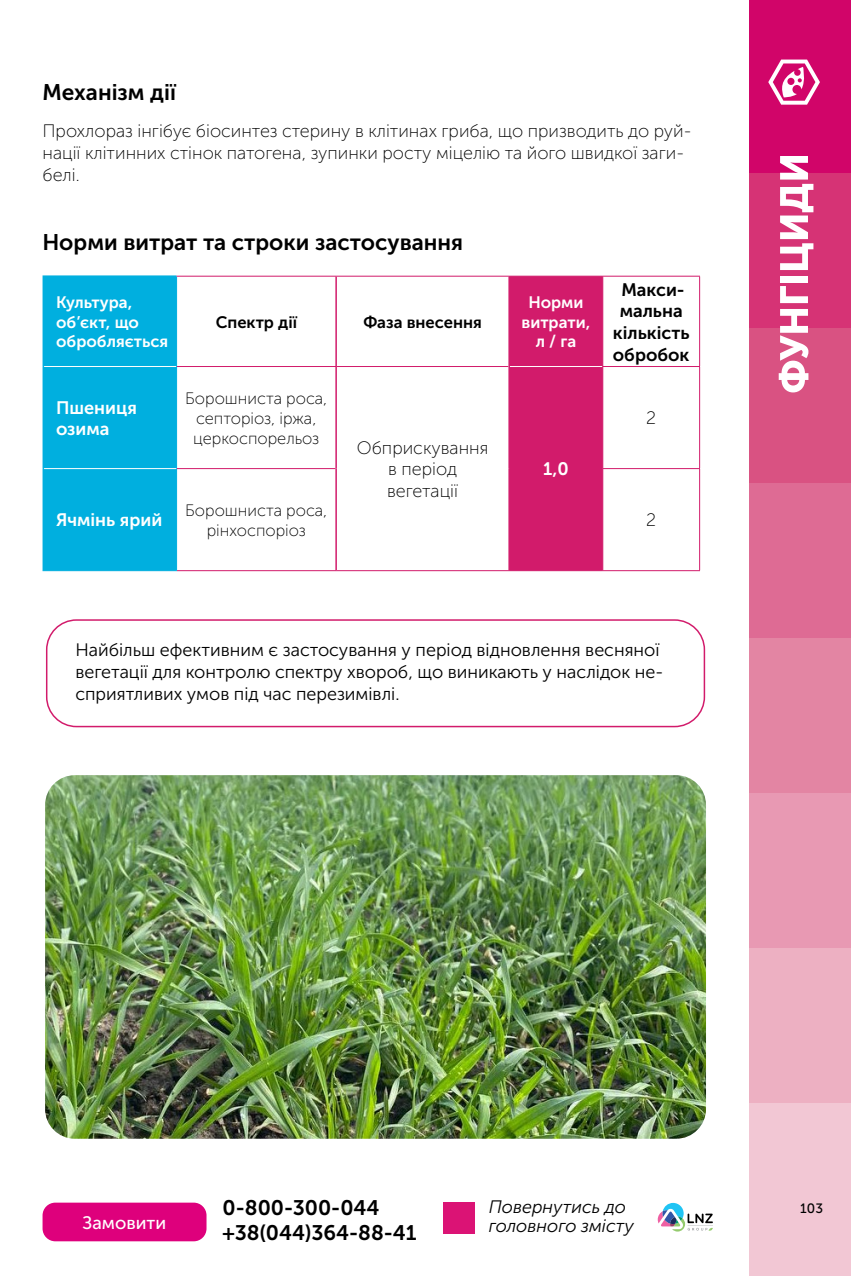
<style>
.page{position:relative;width:851px;height:1276px;background:#fff}
.page>*{position:absolute;margin:0;border:0;box-sizing:border-box;transform-origin:0 0}
.t1{font:22.5px "Museo Sans Cyrl 700";color:#000}
.t2{font:21px/25.2px "Museo Sans Cyrl 700";color:#000}
.t3{font:18px/21.6px "Museo Sans Cyrl 100";color:#000}
.t4{font:18px/21.6px "Museo Sans Cyrl 300";color:#000}
.t5{font:italic 18px/19.5px "Museo Sans Cyrl 300";color:#000}
.t6{font:18px/21.6px "Museo Sans Cyrl 700";color:#000;text-align:center}
.t7{font:18px/21.6px "Museo Sans Cyrl 700";color:#fff}
.t8{font:18px "Museo Sans Cyrl 500";color:#fff}
.t9{font:16.5px/19.8px "Museo Sans Cyrl 100";color:#000;text-align:center}
.t10{font:16.5px/19.8px "Museo Sans Cyrl 700";color:#fff}
.t11{font:16.5px "Museo Sans Cyrl 700";color:#000}
.t12{font:13.5px "Museo Sans Cyrl 500";color:#000}
</style>
<div class="page">
<div style="left:443px;top:1202px;width:31px;height:31px;background:#db1375"></div>
<svg style="left:657px;top:1203px;width:56px;height:28px"></svg>
<div style="left:43px;top:1202px;width:163px;height:39px;background:#de007c;border-radius:13px"></div>
<div style="left:748px;top:0;width:102px;height:173px;background:#d10569"></div>
<div style="left:748px;top:173px;width:102px;height:155px;background:#d63375"></div>
<div style="left:748px;top:328px;width:102px;height:155px;background:#d95282"></div>
<div style="left:748px;top:483px;width:102px;height:155px;background:#de6b94"></div>
<div style="left:748px;top:638px;width:102px;height:155px;background:#e385a3"></div>
<div style="left:748px;top:793px;width:102px;height:155px;background:#e899b3"></div>
<div style="left:748px;top:948px;width:102px;height:154px;background:#edb0c2"></div>
<div style="left:748px;top:1102px;width:102px;height:174px;background:#f2c7d4"></div>
<svg style="left:778px;top:309px;width:30px;height:83px"></svg>
<svg style="left:780px;top:286px;width:27px;height:17px"></svg>
<div style="left:780px;top:276px;width:27px;height:7px;background:#fff"></div>
<svg style="left:780px;top:156px;width:33px;height:114px"></svg>
<svg style="left:768px;top:60px;width:51px;height:45px"></svg>
<div style="left:44px;top:277px;width:132px;height:293px;background:#00afdf"></div>
<div style="left:510px;top:277px;width:92px;height:293px;background:#d21b6b"></div>
<hr style="left:44px;top:366px;width:132px;height:1px;background:#fff">
<hr style="left:510px;top:366px;width:92px;height:1px;background:#fff">
<hr style="left:509px;top:570px;width:93px;height:1px;background:#d21b6b">
<hr style="left:43px;top:275px;width:133px;height:2px;background:#00afdf">
<hr style="left:43px;top:277px;width:1px;height:89px;background:#00afdf">
<hr style="left:43px;top:366px;width:1px;height:102px;background:#00afdf">
<hr style="left:43px;top:468px;width:1px;height:102px;background:#00afdf">
<hr style="left:43px;top:570px;width:134px;height:1px;background:#00afdf">
<hr style="left:176px;top:277px;width:1px;height:89px;background:#00afdf">
<hr style="left:176px;top:366px;width:1px;height:102px;background:#00afdf">
<hr style="left:176px;top:468px;width:1px;height:102px;background:#00afdf">
<hr style="left:509px;top:276px;width:93px;height:1px;background:#d21b6b">
<hr style="left:176px;top:276px;width:160px;height:1px;background:#d21b6b">
<hr style="left:336px;top:276px;width:173px;height:1px;background:#d21b6b">
<hr style="left:177px;top:366px;width:159px;height:1px;background:#d21b6b">
<hr style="left:336px;top:366px;width:172px;height:1px;background:#d21b6b">
<hr style="left:177px;top:468px;width:158px;height:1px;background:#d21b6b">
<hr style="left:177px;top:570px;width:159px;height:1px;background:#d21b6b">
<hr style="left:336px;top:570px;width:173px;height:1px;background:#d21b6b">
<hr style="left:335px;top:276px;width:2px;height:90px;background:#d21b6b">
<hr style="left:508px;top:276px;width:2px;height:90px;background:#d21b6b">
<hr style="left:335px;top:367px;width:2px;height:101px;background:#d21b6b">
<hr style="left:508px;top:366px;width:2px;height:102px;background:#d21b6b">
<hr style="left:335px;top:468px;width:2px;height:102px;background:#d21b6b">
<hr style="left:508px;top:468px;width:2px;height:102px;background:#d21b6b">
<hr style="left:602px;top:276px;width:98px;height:1px;background:#d21b6b">
<hr style="left:602px;top:276px;width:1px;height:90px;background:#d21b6b">
<hr style="left:699px;top:276px;width:1px;height:90px;background:#d21b6b">
<hr style="left:602px;top:366px;width:98px;height:1px;background:#d21b6b">
<hr style="left:602px;top:367px;width:1px;height:101px;background:#d21b6b">
<hr style="left:699px;top:367px;width:1px;height:101px;background:#d21b6b">
<hr style="left:602px;top:468px;width:98px;height:1px;background:#d21b6b">
<hr style="left:602px;top:469px;width:1px;height:101px;background:#d21b6b">
<hr style="left:699px;top:469px;width:1px;height:101px;background:#d21b6b">
<hr style="left:602px;top:570px;width:98px;height:1px;background:#d21b6b">
<hr style="left:44px;top:468px;width:132px;height:1px;background:#fff">
<div style="left:46px;top:619px;width:659px;height:108px;border:2px solid #d21b6b;border-radius:30px"></div>
<img style="left:45px;top:775px;width:661px;height:363px">
<p class="t1" style="left:43px;top:79px;width:135px">Механізм дії</p>
<p class="t3" style="left:43px;top:120px;width:650px">Прохлораз інгібує біосинтез стерину в клітинах гриба, що призводить до руй&shy;нації клітинних стінок патогена, зупинки росту міцелію та його швидкої заги&shy;белі.</p>
<p class="t1" style="left:43px;top:229px;width:422px">Норми витрат та строки застосування</p>
<p class="t10" style="left:56px;top:292px;width:114px">Культура, об’єкт, що обробляється</p>
<p class="t11" style="left:216px;top:313px;width:83px">Спектр дії</p>
<p class="t11" style="left:363px;top:313px;width:120px">Фаза внесення</p>
<p class="t7" style="left:56px;top:396px;width:82px">Пшениця озима</p>
<p class="t9" style="left:185px;top:388px;width:144px">Борошниста роса, септоріоз, іржа, церкоспорельоз</p>
<p class="t3" style="left:357px;top:437px;width:133px;text-align:center">Обприскування в період вегетації</p>
<p class="t10" style="left:521px;top:292px;width:70px;text-align:center">Норми витрати, л / га</p>
<p class="t7" style="left:543px;top:458px;width:27px">1,0</p>
<p class="t6" style="left:612px;top:279px;width:78px">Макси&shy;мальна кількість обробок</p>
<p class="t3" style="left:646px;top:407px;width:11px">2</p>
<p class="t7" style="left:56px;top:509px;width:108px">Ячмінь ярий</p>
<p class="t9" style="left:185px;top:500px;width:144px">Борошниста роса, рінхоспоріоз</p>
<p class="t3" style="left:646px;top:509px;width:11px">2</p>
<p class="t4" style="left:75px;top:639px;width:589px">Найбільш ефективним є застосування у період відновлення весняної вегетації для контролю спектру хвороб, що виникають у наслідок не&shy;сприятливих умов під час перезимівлі.</p>
<p class="t8" style="left:83px;top:1212px;width:85px">Замовити</p>
<p class="t2" style="left:222px;top:1195px;width:196px">0-800-300-044 +38(044)364-88-41</p>
<p class="t5" style="left:488px;top:1197px;width:147px">Повернутись до головного змісту</p>
<p class="t12" style="left:800px;top:1200px;width:24px">103</p>
</div>
